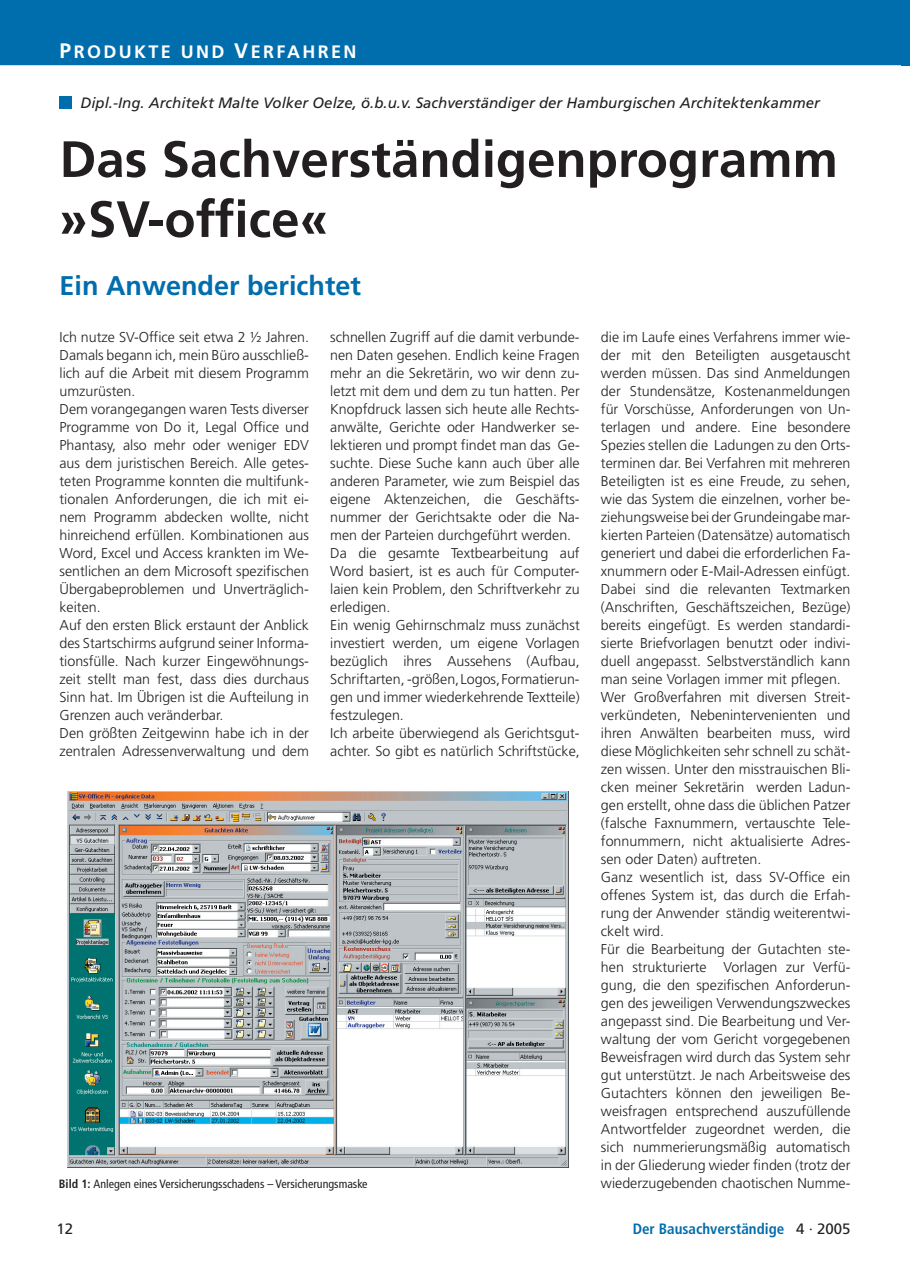
<style>
.page{position:relative;width:910px;height:1280px;background:#fff}
.page>*{position:absolute;margin:0;border:0;box-sizing:border-box;transform-origin:0 0}
.t1{font:700 51px/60px "Frutiger LT Std";color:#231f20}
.t2{font:700 27px "Frutiger LT Std";color:#006dad}
.t3{font:700 18px "Frutiger LT Std";letter-spacing:.13em;color:#fff}
.t4{font:italic 15px "Frutiger LT Std";color:#231f20}
.t5{font:700 condensed 15px "Frutiger LT Std";color:#006dad}
.t6{font:15px "Frutiger LT Std";color:#231f20}
.t7{font:300 14.25px/18px "Frutiger LT Std";color:#231f20}
.t8{font:condensed 12px "Frutiger LT Std";color:#231f20}
.s1{font-size:21px}
.s2{font-weight:700}
.s3{font-weight:400;font-stretch:normal;color:#231f20}
</style>
<div class="page">
<div style="left:0;top:0;width:901px;height:65px;background:#006dad"></div>
<div style="left:901px;top:0;width:9px;height:65px;background:#006dad"></div>
<div style="left:60px;top:96px;width:12px;height:12px;background:#006dad"></div>
<img style="left:67px;top:791px;width:502px;height:376px">
<p class="t3" style="left:60px;top:41px;width:299px"><span class="s1">P</span>RODUKTE UND <span class="s1">V</span>ERFAHREN</p>
<p class="t4" style="left:81px;top:94px;width:741px">Dipl.-Ing. Architekt Malte Volker Oelze, ö.b.u.v. Sachverständiger der Hamburgischen Architektenkammer</p>
<p class="t1" style="left:60px;top:129px;width:780px">Das Sachverständigenprogramm »SV-office«</p>
<p class="t2" style="left:60px;top:270px;width:303px">Ein Anwender berichtet</p>
<p class="t7" style="left:60px;top:329px;width:251px">Ich nutze SV-Office seit etwa 2 ½ Jahren.<br>Damals begann ich, mein Büro ausschließ&shy;lich auf die Arbeit mit diesem Programm umzurüsten.<br>Dem vorangegangen waren Tests diverser Programme von Do it, Legal Office und Phantasy, also mehr oder weniger EDV aus dem juristischen Bereich. Alle getes&shy;teten Programme konnten die multifunk&shy;tionalen Anforderungen, die ich mit ei&shy;nem Programm abdecken wollte, nicht hinreichend erfüllen. Kombinationen aus Word, Excel und Access krankten im We&shy;sentlichen an dem Microsoft spezifischen Übergabeproblemen und Unverträglich&shy;keiten.<br>Auf den ersten Blick erstaunt der Anblick des Startschirms aufgrund seiner Informa&shy;tionsfülle. Nach kurzer Eingewöhnungs&shy;zeit stellt man fest, dass dies durchaus Sinn hat. Im Übrigen ist die Aufteilung in Grenzen auch veränderbar.<br>Den größten Zeitgewinn habe ich in der zentralen Adressenverwaltung und dem</p>
<p class="t7" style="left:330px;top:329px;width:251px">schnellen Zugriff auf die damit verbunde&shy;nen Daten gesehen. Endlich keine Fragen mehr an die Sekretärin, wo wir denn zu&shy;letzt mit dem und dem zu tun hatten. Per Knopfdruck lassen sich heute alle Rechts&shy;anwälte, Gerichte oder Handwerker se&shy;lektieren und prompt findet man das Ge&shy;suchte. Diese Suche kann auch über alle anderen Parameter, wie zum Beispiel das eigene Aktenzeichen, die Geschäfts&shy;nummer der Gerichtsakte oder die Na&shy;men der Parteien durchgeführt werden.<br>Da die gesamte Textbearbeitung auf Word basiert, ist es auch für Computer&shy;laien kein Problem, den Schriftverkehr zu erledigen.<br>Ein wenig Gehirnschmalz muss zunächst investiert werden, um eigene Vorlagen bezüglich ihres Aussehens (Aufbau, Schriftarten, -größen, Logos, Formatierun&shy;gen und immer wiederkehrende Textteile) festzulegen.<br>Ich arbeite überwiegend als Gerichtsgut&shy;achter. So gibt es natürlich Schriftstücke,</p>
<p class="t7" style="left:601px;top:329px;width:251px">die im Laufe eines Verfahrens immer wie&shy;der mit den Beteiligten ausgetauscht werden müssen. Das sind Anmeldungen der Stundensätze, Kostenanmeldungen für Vorschüsse, Anforderungen von Un&shy;terlagen und andere. Eine besondere Spezies stellen die Ladungen zu den Orts&shy;terminen dar. Bei Verfahren mit mehreren Beteiligten ist es eine Freude, zu sehen, wie das System die einzelnen, vorher be&shy;ziehungsweise bei der Grundeingabe mar&shy;kierten Parteien (Datensätze) automatisch generiert und dabei die erforderlichen Fa&shy;xnummern oder E-Mail-Adressen einfügt.<br>Dabei sind die relevanten Textmarken (Anschriften, Geschäftszeichen, Bezüge) bereits eingefügt. Es werden standardi&shy;sierte Briefvorlagen benutzt oder indivi&shy;duell angepasst. Selbstverständlich kann man seine Vorlagen immer mit pflegen.<br>Wer Großverfahren mit diversen Streit&shy;verkündeten, Nebenintervenienten und ihren Anwälten bearbeiten muss, wird diese Möglichkeiten sehr schnell zu schät&shy;zen wissen. Unter den misstrauischen Bli&shy;cken meiner Sekretärin werden Ladun&shy;gen erstellt, ohne dass die üblichen Patzer (falsche Faxnummern, vertauschte Tele&shy;fonnummern, nicht aktualisierte Adres&shy;sen oder Daten) auftreten.<br>Ganz wesentlich ist, dass SV-Office ein offenes System ist, das durch die Erfah&shy;rung der Anwender ständig weiterentwi&shy;ckelt wird.<br>Für die Bearbeitung der Gutachten ste&shy;hen strukturierte Vorlagen zur Verfü&shy;gung, die den spezifischen Anforderun&shy;gen des jeweiligen Verwendungszweckes angepasst sind. Die Bearbeitung und Ver&shy;waltung der vom Gericht vorgegebenen Beweisfragen wird durch das System sehr gut unterstützt. Je nach Arbeitsweise des Gutachters können den jeweiligen Be&shy;weisfragen entsprechend auszufüllende Antwortfelder zugeordnet werden, die sich nummerierungsmäßig automatisch in der Gliederung wieder finden (trotz der wiederzugebenden chaotischen Numme-</p>
<p class="t8" style="left:59px;top:1177px;width:310px"><span class="s2">Bild 1:</span> Anlegen eines Versicherungsschadens – Versicherungsmaske</p>
<p class="t6" style="left:56px;top:1220px;width:18px">12</p>
<p class="t5" style="left:633px;top:1220px;width:219px">Der Bausachverständige <span class="s3">4 · 2005</span></p>
</div>
